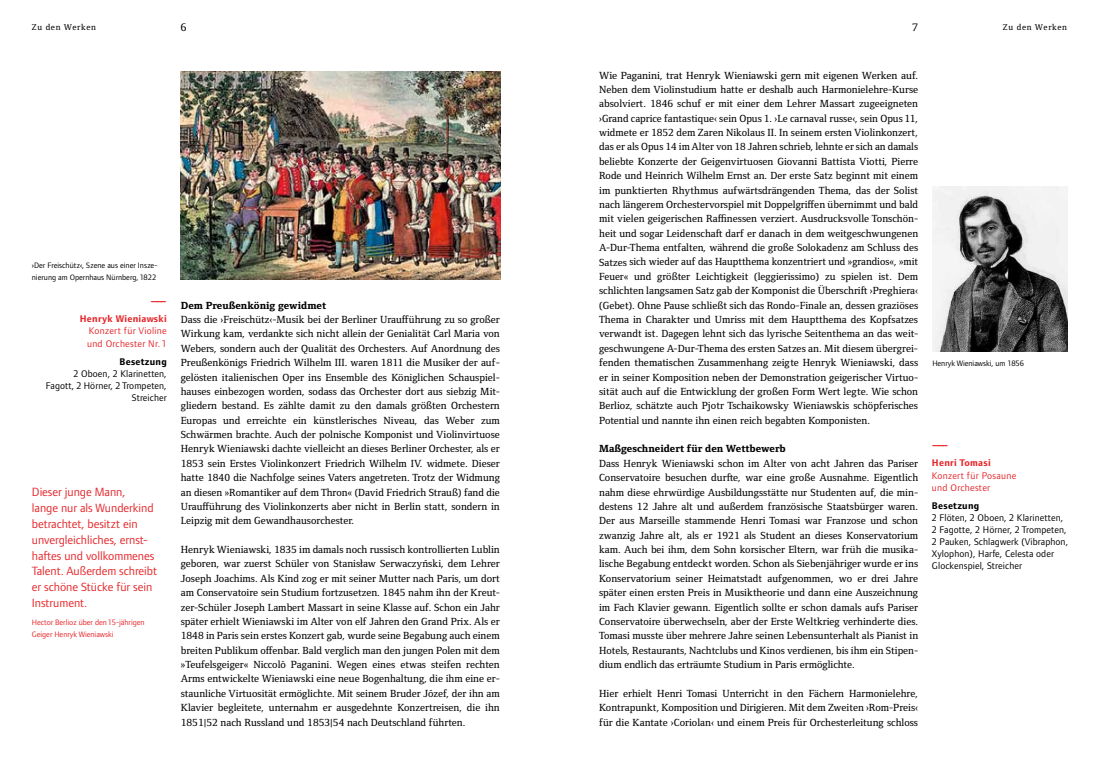
<style>
.page{position:relative;width:1099px;height:762px;background:#fff}
.page>*{position:absolute;margin:0;border:0;box-sizing:border-box;transform-origin:0 0}
.t1{font:12.38px/15.9px "Foundry Form Sans OT2";letter-spacing:-.005em;color:#e6272b}
.t2{font:500 11.25px "Foundry Form Serif";color:#000}
.t3{font:500 11.25px "Foundry Form Serif OT2";color:#000}
.t4{font:500 10.62px/14.4px "Foundry Form Serif OT2";color:#000;text-align:justify}
.t5{font:800 10.62px "Foundry Form Serif OT2";color:#000}
.t6{font:700 10.62px "Apercu Pro";color:#e6272b}
.t7{font:10px/12.1px "Foundry Form Sans";letter-spacing:.01em;color:#000}
.t8{font:10px/12.1px "Foundry Form Sans";letter-spacing:.025em;color:#e6272b}
.t9{font:700 10px "Foundry Form Sans";letter-spacing:.025em;color:#e6272b}
.t10{font:700 10px "Foundry Form Sans";letter-spacing:.025em;color:#000}
.t11{font:500 8.75px "Foundry Form Serif OT2";letter-spacing:.075em;color:#000}
.t12{font:8.12px/11.2px "Foundry Form Sans OT2";color:#000}
.t13{font:8.12px/11.9px "Foundry Form Sans OT2";letter-spacing:-.005em;color:#e6272b}
</style>
<div class="page">
<img style="left:932px;top:187px;width:135px;height:165px">
<img style="left:181px;top:72px;width:319px;height:208px">
<p class="t2" style="left:181px;top:21px;width:7px">6</p>
<p class="t3" style="left:912px;top:19px;width:8px">7</p>
<p class="t4" style="left:599px;top:67px;width:320px">Wie Paganini, trat Henryk Wieniawski gern mit eigenen Werken auf. -Neben dem Violinstudium hatte er deshalb auch Harmonielehre-Kurse absolviert. 1846 schuf er mit einer dem Lehrer Massart zugeeigneten ›Grand caprice fantastique‹ sein Opus 1. ›Le carnaval russe‹, sein Opus 11, widmete er 1852 dem Zaren Nikolaus II . In seinem ersten Violinkonzert, das er als Opus 14 im Alter von 18 Jahren schrieb, lehnte er sich an damals beliebte Konzerte der Geigenvirtuosen Giovanni Battista Viotti, Pierre Rode und Heinrich Wilhelm Ernst an. Der erste Satz beginnt mit einem im punktierten Rhythmus aufwärtsdrängenden Thema, das der Solist nach längerem Orchestervorspiel mit Doppelgriffen übernimmt und bald mit vielen geigerischen Raffinessen verziert. Ausdrucksvolle Tonschön&shy;heit und sogar Leidenschaft darf er danach in dem weitgeschwungenen A-Dur-Thema entfalten, während die große Solokadenz am Schluss des Satzes sich wieder auf das Hauptthema konzentriert und »grandios«, »mit Feuer« und größter Leichtigkeit (leggierissimo) zu spielen ist. Dem schlichten langsamen Satz gab der Komponist die Überschrift ›Preghiera‹ (Gebet). Ohne Pause schließt sich das Rondo-Finale an, dessen graziöses Thema in Charakter und Umriss mit dem Hauptthema des Kopfsatzes verwandt ist. Dagegen lehnt sich das lyrische Seitenthema an das weit&shy;geschwungene A-Dur-Thema des ersten Satzes an. Mit diesem übergrei&shy;fenden thematischen Zusammenhang zeigte Henryk Wieniawski, dass er in seiner Komposition neben der Demonstration geigerischer Virtuo&shy;sität auch auf die Entwicklung der großen Form Wert legte. Wie schon Berlioz, schätzte auch Pjotr Tschaikowsky Wieniawskis schöpferisches Potential und nannte ihn einen reich begabten Komponisten.</p>
<p class="t5" style="left:599px;top:441px;width:188px">Maßgeschneidert für den Wettbewerb</p>
<p class="t4" style="left:599px;top:455px;width:320px">Dass Henryk Wieniawski schon im Alter von acht Jahren das Pariser Conservatoire besuchen durfte, war eine große Ausnahme. Eigentlich nahm diese ehrwürdige Ausbildungsstätte nur Studenten auf, die min&shy;destens 12 Jahre alt und außerdem französische Staatsbürger waren.<br>Der aus Marseille stammende Henri Tomasi war Franzose und schon zwanzig Jahre alt, als er 1921 als Student an dieses Konservatorium kam. Auch bei ihm, dem Sohn korsischer Eltern, war früh die musika&shy;lische Begabung entdeckt worden. Schon als Siebenjähriger wurde er ins Konservatorium seiner Heimatstadt aufgenommen, wo er drei Jahre später einen ersten Preis in Musiktheorie und dann eine Auszeichnung im Fach Klavier gewann. Eigentlich sollte er schon damals aufs Pariser Conservatoire überwechseln, aber der Erste Weltkrieg verhinderte dies.<br>Tomasi musste über mehrere Jahre seinen Lebensunterhalt als Pianist in Hotels, Restaurants, Nachtclubs und Kinos verdienen, bis ihm ein Stipen&shy;dium endlich das erträumte Studium in Paris ermöglichte.</p>
<p class="t4" style="left:599px;top:685px;width:320px">Hier erhielt Henri Tomasi Unterricht in den Fächern Harmonielehre, Kontrapunkt, Komposition und Dirigieren. Mit dem Zweiten ›Rom-Preis‹ für die Kantate ›Coriolan‹ und einem Preis für Orchesterleitung schloss</p>
<p class="t11" style="left:32px;top:21px;width:66px">Zu den Werken</p>
<p class="t11" style="left:1002px;top:21px;width:66px">Zu den Werken</p>
<p class="t12" style="left:32px;top:259px;width:127px">›Der Freischütz‹, Szene aus einer Insze&shy;nierung am Opernhaus Nürnberg, 1822</p>
<p class="t6" style="left:150px;top:293px;width:18px">—––</p>
<p class="t9" style="left:80px;top:313px;width:88px">Henryk Wieniawski</p>
<p class="t8" style="left:87px;top:325px;width:81px">Konzert für Violine und Orchester Nr. 1</p>
<p class="t10" style="left:119px;top:356px;width:49px">Besetzung</p>
<p class="t7" style="left:46px;top:367px;width:122px;text-align:right">2 Oboen, 2 Klarinetten,<br>Fagott, 2 Hörner, 2 Trompeten,<br>Streicher</p>
<p class="t5" style="left:181px;top:297px;width:147px">Dem Preußenkönig gewidmet</p>
<p class="t4" style="left:181px;top:312px;width:320px">Dass die ›Freischütz‹-Musik bei der Berliner Uraufführung zu so großer Wirkung kam, verdankte sich nicht allein der Genialität Carl Maria von Webers, sondern auch der Qualität des Orchesters. Auf Anordnung des Preußenkönigs Friedrich Wilhelm III . waren 1811 die Musiker der auf&shy;gelösten italienischen Oper ins Ensemble des Königlichen Schauspiel&shy;hauses einbezogen worden, sodass das Orchester dort aus siebzig Mit&shy;gliedern bestand. Es zählte damit zu den damals größten Orchestern Europas und erreichte ein künstlerisches Niveau, das Weber zum Schwärmen brachte. Auch der polnische Komponist und Violinvirtuose Henryk Wieniawski dachte vielleicht an dieses Berliner Orchester, als er 1853 sein Erstes Violinkonzert Friedrich Wilhelm IV. widmete. Dieser hatte 1840 die Nachfolge seines Vaters angetreten. Trotz der Widmung an diesen »Romantiker auf dem Thron« (David Friedrich Strauß) fand die Uraufführung des Violinkonzerts aber nicht in Berlin statt, sondern in Leipzig mit dem Gewandhausorchester.</p>
<p class="t4" style="left:181px;top:542px;width:320px">Henryk Wieniawski, 1835 im damals noch russisch kontrollierten Lublin geboren, war zuerst Schüler von Stanisław Serwaczyński, dem Lehrer Joseph Joachims. Als Kind zog er mit seiner Mutter nach Paris, um dort am Conservatoire sein Studium fortzusetzen. 1845 nahm ihn der Kreut&shy;zer-Schüler Joseph Lambert Massart in seine Klasse auf. Schon ein Jahr später erhielt Wieniawski im Alter von elf Jahren den Grand Prix. Als er 1848 in Paris sein erstes Konzert gab, wurde seine Begabung auch einem breiten Publikum offenbar. Bald verglich man den jungen Polen mit dem »Teufelsgeiger« Niccolò Paganini. Wegen eines etwas steifen rechten Arms entwickelte Wieniawski eine neue Bogenhaltung, die ihm eine er&shy;staunliche Virtuosität ermöglichte. Mit seinem Bruder Józef, der ihn am Klavier begleitete, unternahm er ausgedehnte Konzertreisen, die ihn 1851|52 nach Russland und 1853|54 nach Deutschland führten.</p>
<p class="t12" style="left:932px;top:357px;width:93px">Henryk Wieniawski, um 1856</p>
<p class="t6" style="left:931px;top:437px;width:18px">—––</p>
<p class="t9" style="left:931px;top:457px;width:60px">Henri Tomasi</p>
<p class="t8" style="left:931px;top:469px;width:86px">Konzert für Posaune und Orchester</p>
<p class="t10" style="left:931px;top:500px;width:49px">Besetzung</p>
<p class="t7" style="left:931px;top:511px;width:138px">2 Flöten, 2 Oboen, 2 Klarinetten,<br>2 Fagotte, 2 Hörner, 2 Trompeten,<br>2 Pauken, Schlagwerk (Vibraphon,<br>Xylophon), Harfe, Celesta oder<br>Glockenspiel, Streicher</p>
<p class="t1" style="left:32px;top:483px;width:127px">Dieser junge Mann,<br>lange nur als Wunderkind betrachtet, besitzt ein unvergleichliches, ernst&shy;haftes und vollkommenes<br>Talent. Außerdem schreibt er schöne Stücke für sein<br>Instrument.</p>
<p class="t13" style="left:32px;top:616px;width:114px">Hector Berlioz über den 15-jährigen<br>Geiger Henryk Wieniawski</p>
</div>
